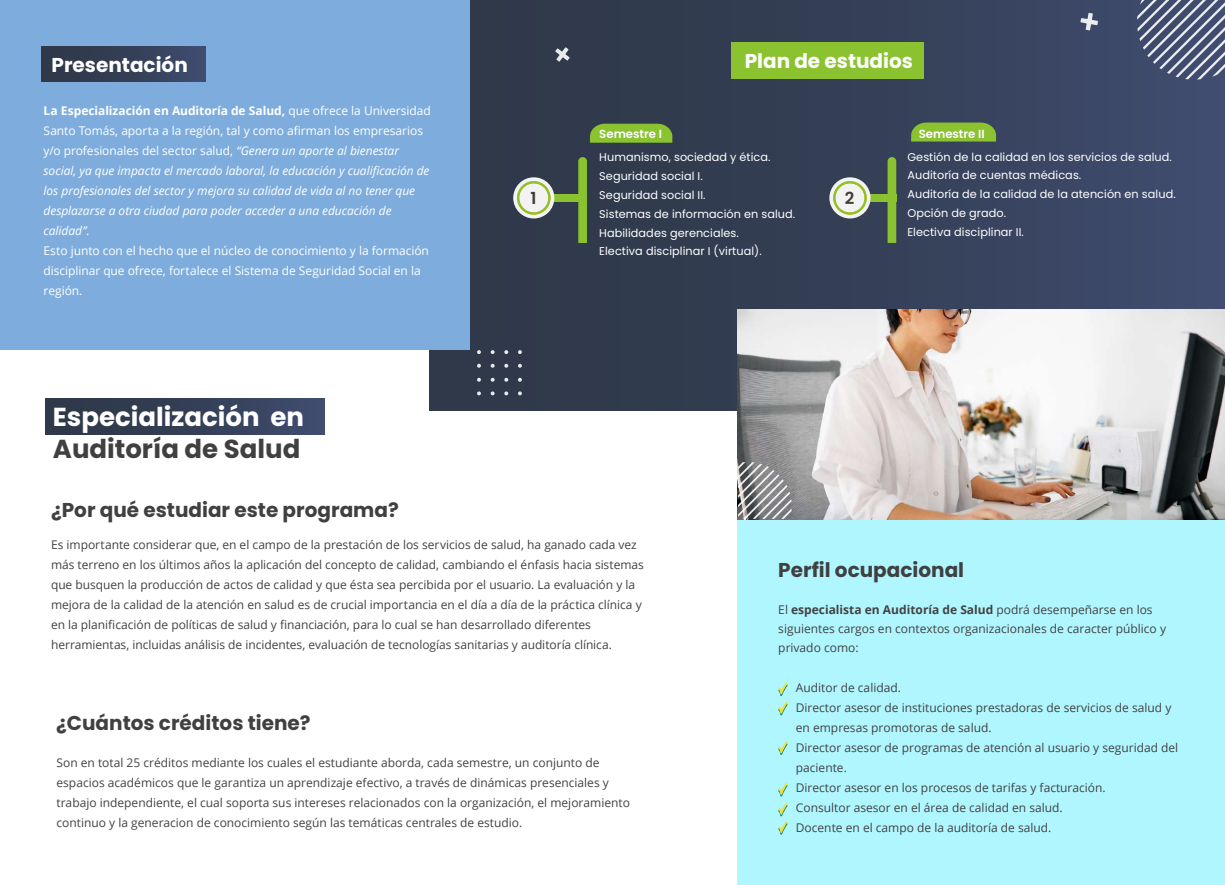
<style>
.page{position:relative;width:1225px;height:885px;background:#fff}
.page>*{position:absolute;margin:0;border:0;box-sizing:border-box;transform-origin:0 0}
.t1{font:700 26px "Poppins";color:#fff}
.t2{font:700 26px "Poppins";color:#404041}
.t3{font:700 20px "Poppins";color:#404041}
.t4{font:700 20px "Poppins";color:#fff}
.t5{font:600 16.6px "Poppins";color:#413c31}
.t6{font:12px/20px "Open Sans";color:#424242}
.t7{font:italic 12px/20px "Open Sans";letter-spacing:-.005em;color:#fff}
.t8{font:12px/20px "Open Sans";letter-spacing:-.005em;color:#fff}
.t9{font:600 11.7px "Poppins";color:#fff}
.t10{font:11.3px/18.8px "Poppins";letter-spacing:.005em;color:#fff}
.s1{font-weight:700;font-style:normal}
.s2{font-style:normal}
.s3{font-weight:700}
</style>
<div class="page">
<div style="left:738px;top:415px;width:487px;height:469px;background:#b0f6ff"></div>
<div style="left:429px;top:0;width:796px;height:410px;background:linear-gradient(to right,#2d3644,#3f4b6c)"></div>
<div style="left:0;top:0;width:470px;height:350px;background:#7eaddd"></div>
<div style="left:46px;top:399px;width:278px;height:35px;background:linear-gradient(to right,#2c3644,#3e4b6c)"></div>
<div style="left:41px;top:46px;width:164px;height:36px;background:linear-gradient(to right,#2c3644,#3e4b6b)"></div>
<svg style="left:778px;top:682px;width:9px;height:33px"></svg>
<svg style="left:778px;top:741px;width:9px;height:13px"></svg>
<svg style="left:778px;top:783px;width:9px;height:13px"></svg>
<svg style="left:778px;top:803px;width:9px;height:31px"></svg>
<svg style="left:555px;top:47px;width:14px;height:15px"></svg>
<svg style="left:1137px;top:0;width:88px;height:79px;background:#67718c"></svg>
<svg style="left:1080px;top:13px;width:18px;height:17px"></svg>
<svg style="left:477px;top:350px;width:45px;height:45px;background:#404959"></svg>
<div style="left:731px;top:43px;width:192px;height:36px;background:#8ac32f"></div>
<svg style="left:590px;top:124px;width:82px;height:19px;background:#84ba30"></svg>
<svg style="left:911px;top:122px;width:85px;height:19px;background:#82b832"></svg>
<svg style="left:578px;top:157px;width:9px;height:86px"></svg>
<div style="left:547px;top:194px;width:40px;height:8px;background:#8ac32f"></div>
<div style="left:513px;top:177px;width:41px;height:41px;background:#f3f3f3;border-radius:50%"></div>
<svg style="left:517px;top:181px;width:33px;height:34px"></svg>
<svg style="left:887px;top:157px;width:9px;height:86px"></svg>
<div style="left:856px;top:194px;width:40px;height:8px;background:#8ac32f"></div>
<svg style="left:829px;top:177px;width:41px;height:41px"></svg>
<svg style="left:833px;top:181px;width:33px;height:34px"></svg>
<img style="left:738px;top:310px;width:486px;height:209px">
<svg style="left:738px;top:462px;width:53px;height:57px;background:#949496"></svg>
<h2 class="t4" style="left:52px;top:53px;width:138px">Presentación</h2>
<p class="t7" style="left:44px;top:100px;width:388px"><span class="s1">La Especialización en Auditoría de Salud,</span> <span class="s2">que ofrece la Universidad Santo Tomás, aporta a la región, tal y como afirman los empresarios y/o profesionales del sector salud,</span> “Genera un aporte al bienestar social, ya que impacta el mercado laboral, la educación y cualificación de los profesionales del sector y mejora su calidad de vida al no tener que desplazarse a otra ciudad para poder acceder a una educación de calidad”.</p>
<p class="t8" style="left:44px;top:240px;width:387px">Esto junto con el hecho que el núcleo de conocimiento y la formación disciplinar que ofrece, fortalece el Sistema de Seguridad Social en la región.</p>
<h1 class="t1" style="left:53px;top:402px;width:253px">Especialización en</h1>
<h1 class="t2" style="left:53px;top:434px;width:249px">Auditoría de Salud</h1>
<h2 class="t3" style="left:51px;top:499px;width:349px">¿Por qué estudiar este programa?</h2>
<h2 class="t4" style="left:744px;top:49px;width:170px">Plan de estudios</h2>
<p class="t9" style="left:599px;top:127px;width:64px">Semestre I</p>
<p class="t10" style="left:599px;top:148px;width:197px">Humanismo, sociedad y ética.<br>Seguridad social I.<br>Seguridad social II.<br>Sistemas de información en salud.<br>Habilidades gerenciales.<br>Electiva disciplinar I (virtual).</p>
<h3 class="t5" style="left:530px;top:189px;width:8px">1</h3>
<h3 class="t5" style="left:845px;top:189px;width:11px">2</h3>
<p class="t9" style="left:918px;top:127px;width:67px">Semestre II</p>
<p class="t10" style="left:907px;top:147px;width:270px">Gestión de la calidad en los servicios de salud.<br>Auditoría de cuentas médicas.<br>Auditoría de la calidad de la atención en salud.<br>Opción de grado.<br>Electiva disciplinar II.</p>
<p class="t6" style="left:51px;top:534px;width:594px">Es importante considerar que, en el campo de la prestación de los servicios de salud, ha ganado cada vez más terreno en los últimos años la aplicación del concepto de calidad, cambiando el énfasis hacia sistemas que busquen la producción de actos de calidad y que ésta sea percibida por el usuario. La evaluación y la mejora de la calidad de la atención en salud es de crucial importancia en el día a día de la práctica clínica y en la planificación de políticas de salud y financiación, para lo cual se han desarrollado diferentes herramientas, incluidas análisis de incidentes, evaluación de tecnologías sanitarias y auditoría clínica.</p>
<h2 class="t3" style="left:56px;top:711px;width:256px">¿Cuántos créditos tiene?</h2>
<p class="t6" style="left:57px;top:752px;width:575px">Son en total 25 créditos mediante los cuales el estudiante aborda, cada semestre, un conjunto de espacios académicos que le garantiza un aprendizaje efectivo, a través de dinámicas presenciales y trabajo independiente, el cual soporta sus intereses relacionados con la organización, el mejoramiento continuo y la generacion de conocimiento según las temáticas centrales de estudio.</p>
<h2 class="t3" style="left:778px;top:558px;width:187px">Perfil ocupacional</h2>
<p class="t6" style="left:778px;top:599px;width:389px;line-height:19px">El <span class="s3">especialista en Auditoría de Salud</span> podrá desempeñarse en los siguientes cargos en contextos organizacionales de caracter público y privado como:</p>
<p class="t6" style="left:796px;top:677px;width:384px">Auditor de calidad.<br>Director asesor de instituciones prestadoras de servicios de salud y en empresas promotoras de salud.<br>Director asesor de programas de atención al usuario y seguridad del paciente.<br>Director asesor en los procesos de tarifas y facturación.<br>Consultor asesor en el área de calidad en salud.<br>Docente en el campo de la auditoría de salud.</p>
</div>
